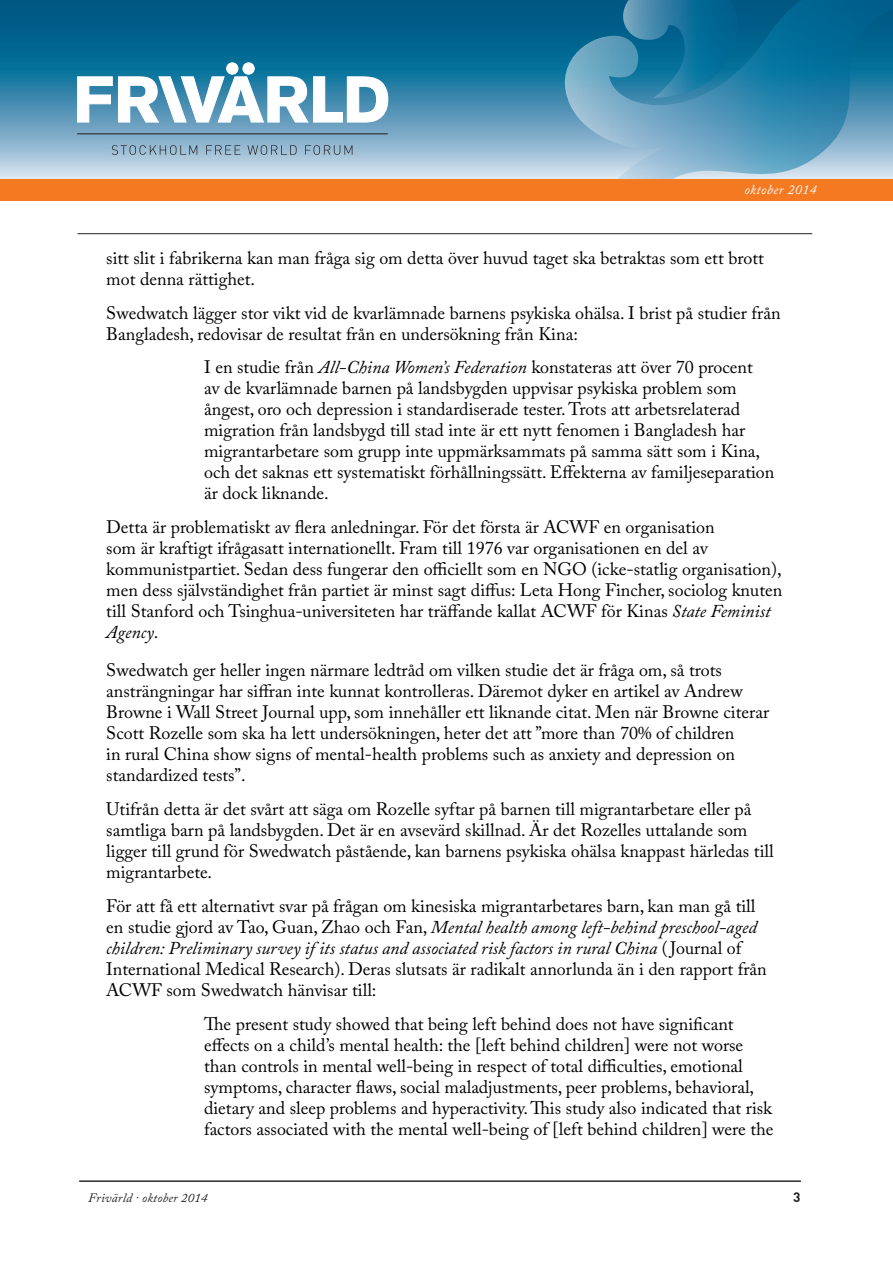
<style>
.page{position:relative;width:893px;height:1263px;background:#fff}
.page>*{position:absolute;margin:0;border:0;box-sizing:border-box;transform-origin:0 0}
.t1{font:18px/21px "Adobe Caslon Pro";color:#000}
.t2{font:italic 13.5px "Adobe Caslon Pro";letter-spacing:.04em;color:#fff}
.t3{font:700 13.5px "DIN";color:#231f20}
.t4{font:italic 12.75px "Adobe Caslon Pro";letter-spacing:.02em;color:#231f20}
.s1{font-style:italic}
</style>
<div class="page">
<hr style="left:78px;top:233px;width:734px;height:1px;background:#231f20">
<svg style="left:0;top:0;width:565px;height:179px;background:#4189ab"></svg>
<svg style="left:565px;top:0;width:328px;height:179px;background:#4f94b6"></svg>
<svg style="left:616px;top:0;width:132px;height:98px;background:#1c779f"></svg>
<div style="left:0;top:179px;width:893px;height:22px;background:#f47921"></div>
<svg style="left:77px;top:76px;width:312px;height:47px"></svg>
<div style="left:227px;top:63px;width:11px;height:11px;background:#fff;border-radius:50%"></div>
<div style="left:226px;top:62px;width:12px;height:13px;border:1px solid #fff;border-radius:50%"></div>
<div style="left:243px;top:63px;width:11px;height:11px;background:#fff;border-radius:50%"></div>
<div style="left:243px;top:62px;width:12px;height:13px;border:1px solid #fff;border-radius:50%"></div>
<svg style="left:112px;top:145px;width:85px;height:10px"></svg>
<svg style="left:206px;top:145px;width:34px;height:10px"></svg>
<svg style="left:247px;top:145px;width:50px;height:10px"></svg>
<svg style="left:305px;top:145px;width:47px;height:10px"></svg>
<hr style="left:77px;top:133px;width:311px;height:1px;background:#231f20">
<hr style="left:79px;top:1181px;width:722px;height:1px;background:#231f20">
<p class="t2" style="left:744px;top:181px;width:74px">oktober 2014</p>
<p class="t1" style="left:106px;top:247px;width:659px">sitt slit i fabrikerna kan man fråga sig om detta över huvud taget ska betraktas som ett brott mot denna rättighet.</p>
<p class="t1" style="left:106px;top:302px;width:676px">Swedwatch lägger stor vikt vid de kvarlämnade barnens psykiska ohälsa. I brist på studier från<br>Bangladesh, redovisar de resultat från en undersökning från Kina:</p>
<p class="t1" style="left:204px;top:357px;width:572px">I en studie från <span class="s1">All-China Women’s Federation</span> konstateras att över 70 procent<br>av de kvarlämnade barnen på landsbygden uppvisar psykiska problem som ångest, oro och depression i standardiserade tester. Trots att arbetsrelaterad migration från landsbygd till stad inte är ett nytt fenomen i Bangladesh har migrantarbetare som grupp inte uppmärksammats på samma sätt som i Kina, och det saknas ett systematiskt förhållningssätt. Effekterna av familjeseparation är dock liknande.</p>
<p class="t1" style="left:106px;top:516px;width:677px">Detta är problematiskt av flera anledningar. För det första är ACWF en organisation<br>som är kraftigt ifrågasatt internationellt. Fram till 1976 var organisationen en del av kommunistpartiet. Sedan dess fungerar den officiellt som en NGO (icke-statlig organisation), men dess självständighet från partiet är minst sagt diffus: Leta Hong Fincher, sociolog knuten till Stanford och Tsinghua-universiteten har träffande kallat ACWF för Kinas <span class="s1">State Feminist Agency</span>.</p>
<p class="t1" style="left:106px;top:660px;width:664px">Swedwatch ger heller ingen närmare ledtråd om vilken studie det är fråga om, så trots ansträngningar har siffran inte kunnat kontrolleras. Däremot dyker en artikel av Andrew Browne i Wall Street Journal upp, som innehåller ett liknande citat. Men när Browne citerar Scott Rozelle som ska ha lett undersökningen, heter det att ”more than 70% of children<br>in rural China show signs of mental-health problems such as anxiety and depression on standardized tests”.</p>
<p class="t1" style="left:106px;top:798px;width:669px">Utifrån detta är det svårt att säga om Rozelle syftar på barnen till migrantarbetare eller på samtliga barn på landsbygden. Det är en avsevärd skillnad. Är det Rozelles uttalande som ligger till grund för Swedwatch påstående, kan barnens psykiska ohälsa knappast härledas till migrantarbete.</p>
<p class="t1" style="left:106px;top:895px;width:662px">För att få ett alternativt svar på frågan om kinesiska migrantarbetares barn, kan man gå till en studie gjord av Tao, Guan, Zhao och Fan, <span class="s1">Mental health among left-behind preschool-aged children: Preliminary survey if its status and associated risk factors in rural China</span> ( Journal of International Medical Research). Deras slutsats är radikalt annorlunda än i den rapport från ACWF som Swedwatch hänvisar till:</p>
<p class="t1" style="left:204px;top:1013px;width:571px">The present study showed that being left behind does not have significant effects on a child’s mental health: the [left behind children] were not worse than controls in mental well-being in respect of total difficulties, emotional symptoms, character flaws, social maladjustments, peer problems, behavioral, dietary and sleep problems and hyperactivity. This study also indicated that risk factors associated with the mental well-being of [left behind children] were the</p>
<p class="t4" style="left:88px;top:1190px;width:121px">Frivärld · oktober 2014</p>
<p class="t3" style="left:793px;top:1188px;width:9px">3</p>
</div>
